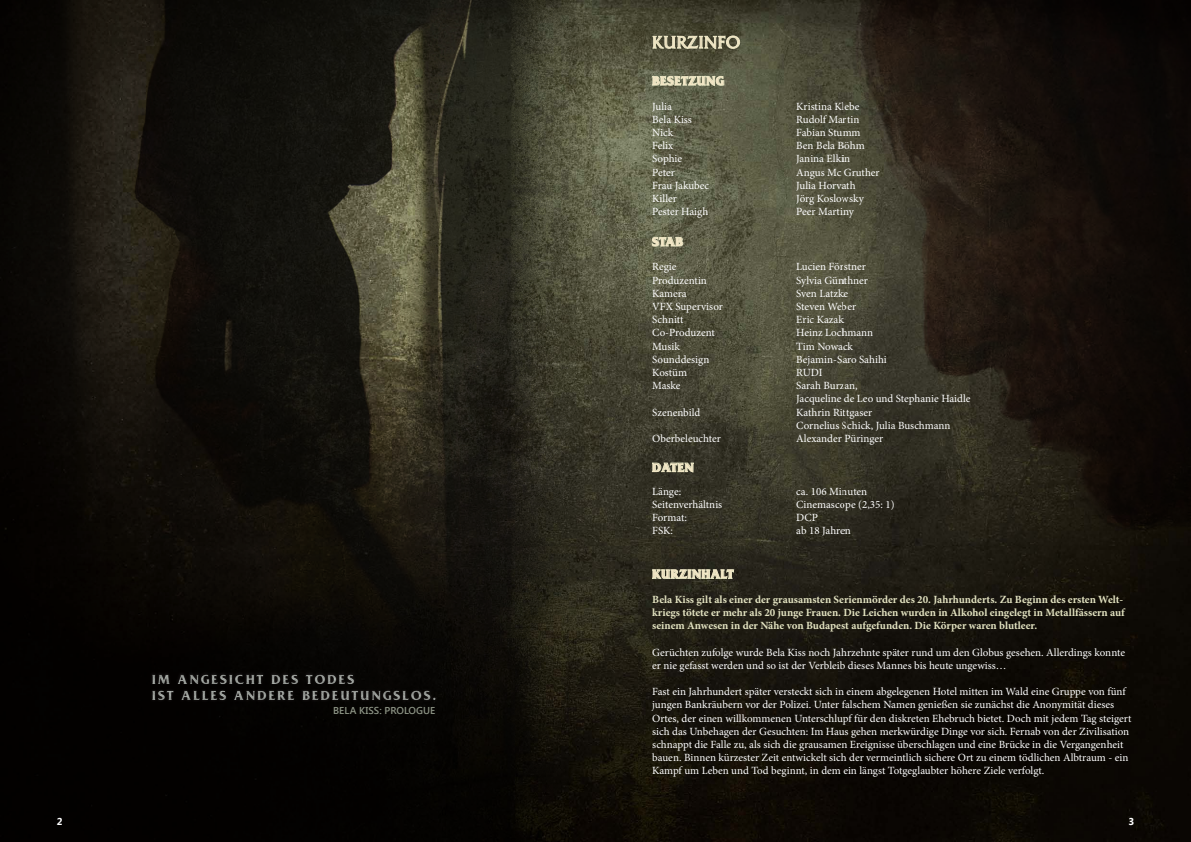
<style>
.page{position:relative;width:1191px;height:842px;background:#fff}
.page>*{position:absolute;margin:0;border:0;box-sizing:border-box;transform-origin:0 0}
.t1{font:18px "Friz Quadrata Std";letter-spacing:.04em;color:#f3e7c6}
.t2{font:700 14px/16.8px "Friz Quadrata Std";letter-spacing:.12em;color:#d7ded7}
.t3{font:700 13px "Friz Quadrata Std";letter-spacing:.04em;color:#f3e7c6}
.t4{font:11px/13.2px "Minion Pro";color:#fff}
.t5{font:700 11px/13.2px "Minion Pro";color:#e3e3c1}
.t6{font:600 10px "Segoe UI";color:#8d9485}
.t7{font:700 10px "Segoe UI";color:#fff}
</style>
<div class="page">
<img style="left:595px;top:0;width:596px;height:842px">
<img style="left:0;top:0;width:595px;height:842px">
<div style="left:149px;top:671px;width:378px;height:41px;background:#231f20;opacity:.37"></div>
<svg style="left:652px;top:76px;width:72px;height:10px"></svg>
<svg style="left:652px;top:237px;width:31px;height:10px"></svg>
<svg style="left:652px;top:462px;width:42px;height:10px"></svg>
<svg style="left:652px;top:569px;width:82px;height:10px"></svg>
<div style="left:649px;top:32px;width:94px;height:21px;background:#231f20;opacity:.5"></div>
<svg style="left:652px;top:35px;width:88px;height:14px"></svg>
<img style="left:847px;top:0;width:344px;height:575px">
<p class="t2" style="left:152px;top:671px;width:286px">IM ANGESICHT DES TODES<br>IST ALLES ANDERE BEDEUTUNGSLOS.</p>
<p class="t6" style="left:333px;top:703px;width:104px">BELA KISS: PROLOGUE</p>
<h1 class="t1" style="left:652px;top:32px;width:89px">KURZINFO</h1>
<p class="t3" style="left:652px;top:74px;width:73px">BESETZUNG</p>
<p class="t4" style="left:652px;top:100px;width:21px">Julia</p>
<p class="t4" style="left:796px;top:100px;width:65px">Kristina Klebe</p>
<p class="t4" style="left:652px;top:113px;width:41px">Bela Kiss</p>
<p class="t4" style="left:796px;top:113px;width:65px">Rudolf Martin</p>
<p class="t4" style="left:652px;top:126px;width:22px">Nick</p>
<p class="t4" style="left:796px;top:126px;width:66px">Fabian Stumm</p>
<p class="t4" style="left:652px;top:139px;width:23px">Felix</p>
<p class="t4" style="left:796px;top:139px;width:70px">Ben Bela Böhm</p>
<p class="t4" style="left:652px;top:152px;width:32px">Sophie</p>
<p class="t4" style="left:796px;top:152px;width:55px">Janina Elkin</p>
<p class="t4" style="left:652px;top:166px;width:24px">Peter</p>
<p class="t4" style="left:796px;top:166px;width:85px">Angus Mc Gruther</p>
<p class="t4" style="left:652px;top:179px;width:59px">Frau Jakubec</p>
<p class="t4" style="left:796px;top:179px;width:61px">Julia Horvath</p>
<p class="t4" style="left:652px;top:192px;width:26px">Killer</p>
<p class="t4" style="left:796px;top:192px;width:69px">Jörg Koslowsky</p>
<p class="t4" style="left:652px;top:205px;width:57px">Pester Haigh</p>
<p class="t4" style="left:796px;top:205px;width:59px">Peer Martiny</p>
<p class="t3" style="left:652px;top:235px;width:32px">STAB</p>
<p class="t4" style="left:652px;top:260px;width:26px">Regie</p>
<p class="t4" style="left:796px;top:260px;width:71px">Lucien Förstner</p>
<p class="t4" style="left:652px;top:274px;width:56px">Produzentin</p>
<p class="t4" style="left:796px;top:274px;width:73px">Sylvia Günthner</p>
<p class="t4" style="left:652px;top:287px;width:36px">Kamera</p>
<p class="t4" style="left:796px;top:287px;width:53px">Sven Latzke</p>
<p class="t4" style="left:652px;top:300px;width:72px">VFX Supervisor</p>
<p class="t4" style="left:796px;top:300px;width:62px">Steven Weber</p>
<p class="t4" style="left:652px;top:313px;width:33px">Schnitt</p>
<p class="t4" style="left:796px;top:313px;width:49px">Eric Kazak</p>
<p class="t4" style="left:652px;top:326px;width:64px">Co-Produzent</p>
<p class="t4" style="left:796px;top:326px;width:78px">Heinz Lochmann</p>
<p class="t4" style="left:652px;top:340px;width:29px">Musik</p>
<p class="t4" style="left:796px;top:340px;width:58px">Tim Nowack</p>
<p class="t4" style="left:652px;top:353px;width:59px">Sounddesign</p>
<p class="t4" style="left:796px;top:353px;width:92px">Bejamin-Saro Sahihi</p>
<p class="t4" style="left:652px;top:366px;width:36px">Kostüm</p>
<p class="t4" style="left:796px;top:366px;width:28px">RUDI</p>
<p class="t4" style="left:652px;top:379px;width:30px">Maske</p>
<p class="t4" style="left:796px;top:379px;width:176px">Sarah Burzan,<br>Jacqueline de Leo und Stephanie Haidle</p>
<p class="t4" style="left:652px;top:406px;width:50px">Szenenbild</p>
<p class="t4" style="left:796px;top:406px;width:156px">Kathrin Rittgaser<br>Cornelius Schick, Julia Buschmann</p>
<p class="t4" style="left:652px;top:432px;width:70px">Oberbeleuchter</p>
<p class="t4" style="left:796px;top:432px;width:88px">Alexander Püringer</p>
<p class="t3" style="left:652px;top:460px;width:28px">DATEN</p>
<p class="t4" style="left:652px;top:485px;width:30px">Länge:</p>
<p class="t4" style="left:796px;top:485px;width:73px">ca. 106 Minuten</p>
<p class="t4" style="left:652px;top:498px;width:72px">Seitenverhältnis</p>
<p class="t4" style="left:796px;top:498px;width:100px">Cinemascope (2,35: 1)</p>
<p class="t4" style="left:652px;top:511px;width:36px">Format:</p>
<p class="t4" style="left:796px;top:511px;width:23px">DCP</p>
<p class="t4" style="left:652px;top:524px;width:22px">FSK:</p>
<p class="t4" style="left:796px;top:524px;width:56px">ab 18 Jahren</p>
<p class="t3" style="left:652px;top:567px;width:83px">KURZINHALT</p>
<p class="t5" style="left:652px;top:593px;width:474px">Bela Kiss gilt als einer der grausamsten Serienmörder des 20. Jahrhunderts. Zu Beginn des ersten Welt&shy;kriegs tötete er mehr als 20 junge Frauen. Die Leichen wurden in Alkohol eingelegt in Metallfässern auf seinem Anwesen in der Nähe von Budapest aufgefunden. Die Körper waren blutleer.</p>
<p class="t4" style="left:652px;top:646px;width:474px">Gerüchten zufolge wurde Bela Kiss noch Jahrzehnte später rund um den Globus gesehen. Allerdings konnte er nie gefasst werden und so ist der Verbleib dieses Mannes bis heute ungewiss…</p>
<p class="t4" style="left:652px;top:685px;width:481px">Fast ein Jahrhundert später versteckt sich in einem abgelegenen Hotel mitten im Wald eine Gruppe von fünf jungen Bankräubern vor der Polizei. Unter falschem Namen genießen sie zunächst die Anonymität dieses Ortes, der einen willkommenen Unterschlupf für den diskreten Ehebruch bietet. Doch mit jedem Tag steigert sich das Unbehagen der Gesuchten: Im Haus gehen merkwürdige Dinge vor sich. Fernab von der Zivilisation schnappt die Falle zu, als sich die grausamen Ereignisse überschlagen und eine Brücke in die Vergangenheit bauen. Binnen kürzester Zeit entwickelt sich der vermeintlich sichere Ort zu einem tödlichen Albtraum - ein Kampf um Leben und Tod beginnt, in dem ein längst Totgeglaubter höhere Ziele verfolgt.</p>
<p class="t7" style="left:57px;top:814px;width:7px">2</p>
<p class="t7" style="left:1128px;top:814px;width:7px">3</p>
</div>
